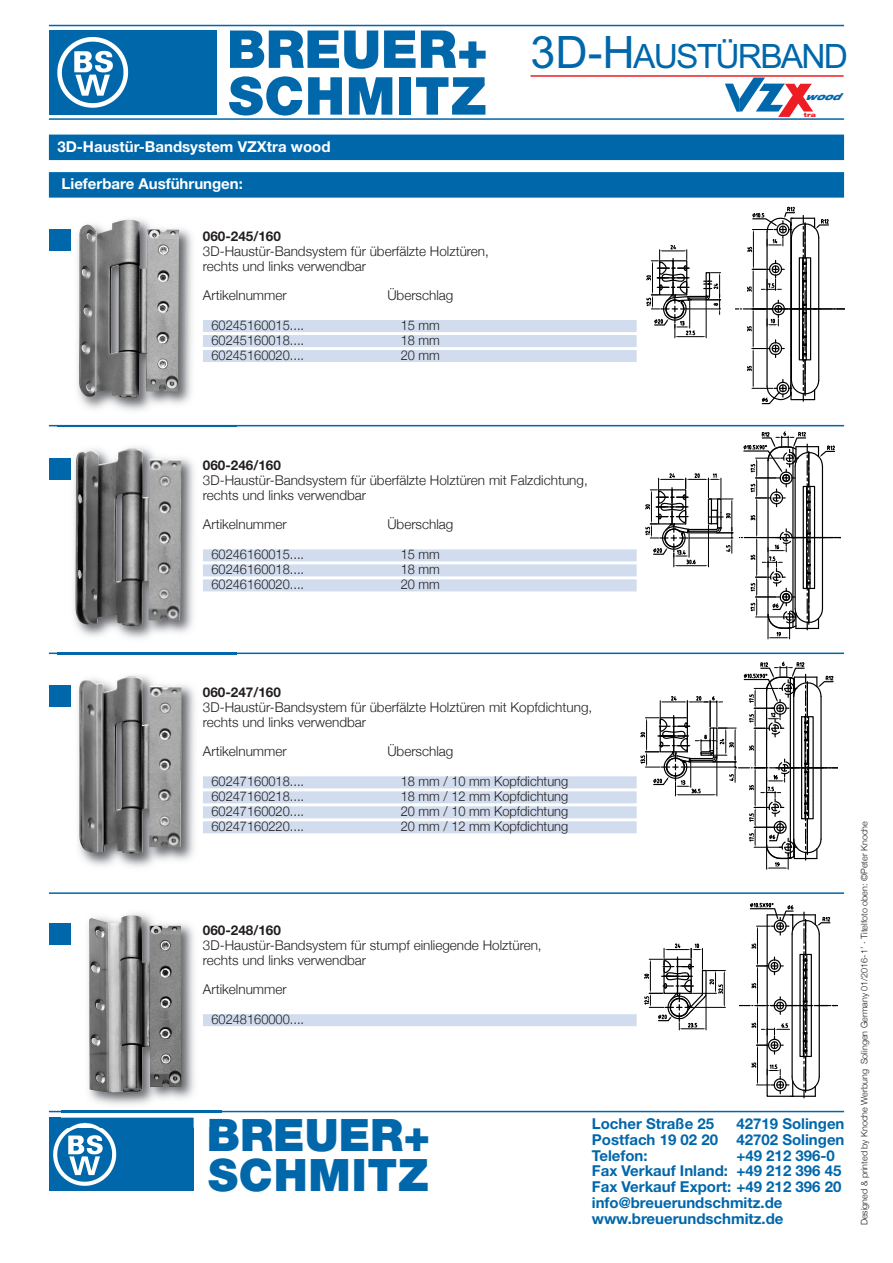
<style>
.page{position:relative;width:893px;height:1263px;background:#fff}
.page>*{position:absolute;margin:0;border:0;box-sizing:border-box;transform-origin:0 0}
.t1{font:900 52.35px/46.8px "Helvetica Neue";letter-spacing:.02em;color:#0067ab}
.t2{font:900 44.7px/40px "Helvetica Neue";letter-spacing:.02em;color:#0067ab}
.t3{font:33.6px "Arial";letter-spacing:-.055em;color:#0067ab}
.t4{font:700 15px/15.8px "Helvetica Neue";color:#0067ab;text-align:justify}
.t5{font:700 15px "Helvetica Neue";color:#fff}
.t6{font:300 13.5px/15px "Helvetica Neue";color:#231f20}
.t7{font:300 13.5px "Helvetica Neue";color:#231f20;scale:.95 1}
.t8{font:700 13.5px "Helvetica Neue";color:#231f20}
.t9{font:italic 900 expanded 9.3px "Helvetica Neue";color:#0067ab}
.t10{font:300 9px "Helvetica Neue";color:#231f20}
.t11{font:900 expanded 5.85px "Helvetica Neue";color:#ee1d23}
.s1{font-size:44.7px}
</style>
<div class="page">
<div style="left:49px;top:135px;width:795px;height:25px;background:#0067ab"></div>
<div style="left:49px;top:229px;width:22px;height:21px;background:#0067ab"></div>
<div style="left:49px;top:30px;width:168px;height:85px;background:#0067ab"></div>
<hr style="left:49px;top:1111px;width:795px;height:1px;background:#0067ab">
<hr style="left:49px;top:118px;width:795px;height:2px;background:#0067ab">
<hr style="left:49px;top:25px;width:795px;height:1px;background:#0067ab">
<hr style="left:49px;top:425px;width:795px;height:1px;background:#0067ab">
<hr style="left:49px;top:652px;width:795px;height:2px;background:#0067ab">
<hr style="left:49px;top:892px;width:795px;height:2px;background:#0067ab">
<img style="left:57px;top:37px;width:72px;height:71px">
<div style="left:49px;top:1117px;width:144px;height:74px;background:#0067ab"></div>
<img style="left:53px;top:1127px;width:64px;height:59px">
<hr style="left:530px;top:75px;width:314px;height:2px;background:#ee1d23">
<svg style="left:725px;top:78px;width:88px;height:39px"></svg>
<div style="left:49px;top:172px;width:795px;height:26px;background:#0067ab"></div>
<div style="left:49px;top:458px;width:22px;height:22px;background:#0067ab"></div>
<div style="left:49px;top:923px;width:22px;height:21px;background:#0067ab"></div>
<hr style="left:892px;top:197px;width:1px;height:245px;background:#000">
<svg style="left:892px;top:300px;width:1px;height:18px"></svg>
<img style="left:58px;top:219px;width:153px;height:206px">
<img style="left:58px;top:229px;width:13px;height:21px">
<img style="left:79px;top:220px;width:100px;height:178px">
<img style="left:211px;top:654px;width:25px;height:1px">
<img style="left:58px;top:654px;width:153px;height:1px">
<img style="left:58px;top:426px;width:178px;height:213px">
<img style="left:58px;top:458px;width:13px;height:22px">
<img style="left:75px;top:449px;width:106px;height:177px">
<hr style="left:892px;top:418px;width:1px;height:236px;background:#000">
<svg style="left:892px;top:525px;width:1px;height:21px"></svg>
<img style="left:49px;top:675px;width:162px;height:192px">
<img style="left:49px;top:685px;width:22px;height:21px">
<img style="left:79px;top:676px;width:103px;height:178px">
<hr style="left:892px;top:653px;width:1px;height:228px;background:#000">
<svg style="left:892px;top:754px;width:1px;height:22px"></svg>
<svg style="left:598px;top:197px;width:247px;height:673px"></svg>
<img style="left:61px;top:913px;width:161px;height:214px">
<img style="left:61px;top:1122px;width:56px;height:5px">
<svg style="left:209px;top:1119px;width:13px;height:8px"></svg>
<img style="left:61px;top:923px;width:10px;height:21px">
<img style="left:89px;top:915px;width:93px;height:178px">
<hr style="left:620px;top:1221px;width:127px;height:1px;background:#000">
<hr style="left:739px;top:1223px;width:98px;height:1px;background:#000">
<hr style="left:892px;top:890px;width:1px;height:236px;background:#000">
<svg style="left:620px;top:892px;width:219px;height:221px"></svg>
<div style="left:203px;top:320px;width:434px;height:12px;background:#d1ddee"></div>
<div style="left:203px;top:335px;width:434px;height:12px;background:#d1ddee"></div>
<div style="left:203px;top:350px;width:434px;height:12px;background:#d1ddee"></div>
<div style="left:203px;top:549px;width:434px;height:12px;background:#d1ddee"></div>
<div style="left:203px;top:564px;width:434px;height:12px;background:#d1ddee"></div>
<div style="left:203px;top:579px;width:434px;height:12px;background:#d1ddee"></div>
<div style="left:203px;top:776px;width:434px;height:12px;background:#d1ddee"></div>
<div style="left:203px;top:791px;width:434px;height:12px;background:#d1ddee"></div>
<div style="left:203px;top:806px;width:434px;height:12px;background:#d1ddee"></div>
<div style="left:203px;top:821px;width:434px;height:12px;background:#d1ddee"></div>
<div style="left:203px;top:1014px;width:434px;height:12px;background:#d1ddee"></div>
<h1 class="t1" style="left:227px;top:30px;width:263px">BREUER+<br>SCHMITZ</h1>
<p class="t5" style="left:57px;top:141px;width:275px">3D-Haustür-Bandsystem VZXtra wood</p>
<p class="t5" style="left:62px;top:178px;width:183px">Lieferbare Ausführungen:</p>
<p class="t8" style="left:203px;top:228px;width:80px">060-245/160</p>
<p class="t6" style="left:203px;top:243px;width:288px">3D-Haustür-Bandsystem für überfälzte Holztüren, rechts und links verwendbar</p>
<p class="t6" style="left:203px;top:287px;width:85px">Artikelnummer</p>
<p class="t6" style="left:387px;top:287px;width:68px">Überschlag</p>
<p class="t7" style="left:211px;top:317px;width:99px">60245160015....</p>
<p class="t7" style="left:401px;top:317px;width:43px">15 mm</p>
<p class="t7" style="left:211px;top:332px;width:99px">60245160018....</p>
<p class="t7" style="left:401px;top:332px;width:43px">18 mm</p>
<p class="t7" style="left:211px;top:347px;width:99px">60245160020....</p>
<p class="t7" style="left:401px;top:347px;width:43px">20 mm</p>
<h3 class="t3" style="left:531px;top:37px;width:319px"><span class="s1">3D-H</span>AUSTÜRBAND</h3>
<p class="t9" style="left:805px;top:93px;width:41px">wood</p>
<p class="t11" style="left:804px;top:113px;width:13px">tra</p>
<p class="t8" style="left:203px;top:457px;width:80px">060-246/160</p>
<p class="t6" style="left:203px;top:473px;width:386px">3D-Haustür-Bandsystem für überfälzte Holztüren mit Falzdichtung, rechts und links verwendbar</p>
<p class="t6" style="left:203px;top:517px;width:85px">Artikelnummer</p>
<p class="t6" style="left:387px;top:517px;width:68px">Überschlag</p>
<p class="t7" style="left:211px;top:546px;width:99px">60246160015....</p>
<p class="t7" style="left:401px;top:546px;width:43px">15 mm</p>
<p class="t7" style="left:211px;top:561px;width:99px">60246160018....</p>
<p class="t7" style="left:401px;top:561px;width:43px">18 mm</p>
<p class="t7" style="left:211px;top:576px;width:99px">60246160020....</p>
<p class="t7" style="left:401px;top:576px;width:43px">20 mm</p>
<p class="t8" style="left:203px;top:684px;width:80px">060-247/160</p>
<p class="t6" style="left:203px;top:699px;width:391px">3D-Haustür-Bandsystem für überfälzte Holztüren mit Kopfdichtung, rechts und links verwendbar</p>
<p class="t6" style="left:203px;top:744px;width:85px">Artikelnummer</p>
<p class="t6" style="left:387px;top:744px;width:68px">Überschlag</p>
<p class="t7" style="left:211px;top:773px;width:99px">60247160018....</p>
<p class="t7" style="left:401px;top:773px;width:178px">18 mm / 10 mm Kopfdichtung</p>
<p class="t7" style="left:211px;top:788px;width:99px">60247160218....</p>
<p class="t7" style="left:401px;top:788px;width:178px">18 mm / 12 mm Kopfdichtung</p>
<p class="t7" style="left:211px;top:803px;width:99px">60247160020....</p>
<p class="t7" style="left:401px;top:803px;width:178px">20 mm / 10 mm Kopfdichtung</p>
<p class="t7" style="left:211px;top:818px;width:99px">60247160220....</p>
<p class="t7" style="left:401px;top:818px;width:178px">20 mm / 12 mm Kopfdichtung</p>
<p class="t8" style="left:203px;top:922px;width:80px">060-248/160</p>
<p class="t6" style="left:203px;top:937px;width:340px">3D-Haustür-Bandsystem für stumpf einliegende Holztüren, rechts und links verwendbar</p>
<p class="t6" style="left:203px;top:981px;width:85px">Artikelnummer</p>
<p class="t7" style="left:211px;top:1011px;width:99px">60248160000....</p>
<h2 class="t2" style="left:207px;top:1118px;width:225px">BREUER+<br>SCHMITZ</h2>
<p class="t4" style="left:592px;top:1117px;width:254px;text-indent:145px">42719 Solingen Postfach 19 02 20 42702 Solingen Telefon:</p>
<p class="t4" style="left:592px;top:1117px;width:124px">Locher Straße 25</p>
<p class="t4" style="left:592px;top:1149px;width:251px;text-align:left;text-indent:145px">+49 212 396-0<br>Fax Verkauf Inland: +49 212 396 45<br>Fax Verkauf Export: +49 212 396 20 info@breuerundschmitz.de www.breuerundschmitz.de</p>
<p class="t10" style="left:859px;top:1225px;width:406px;rotate:-90deg">Designed &amp; printed by Knoche Werbung Solingen Germany 01/2016-1’ · Titelfoto oben: ©Peter Knoche</p>
</div>
